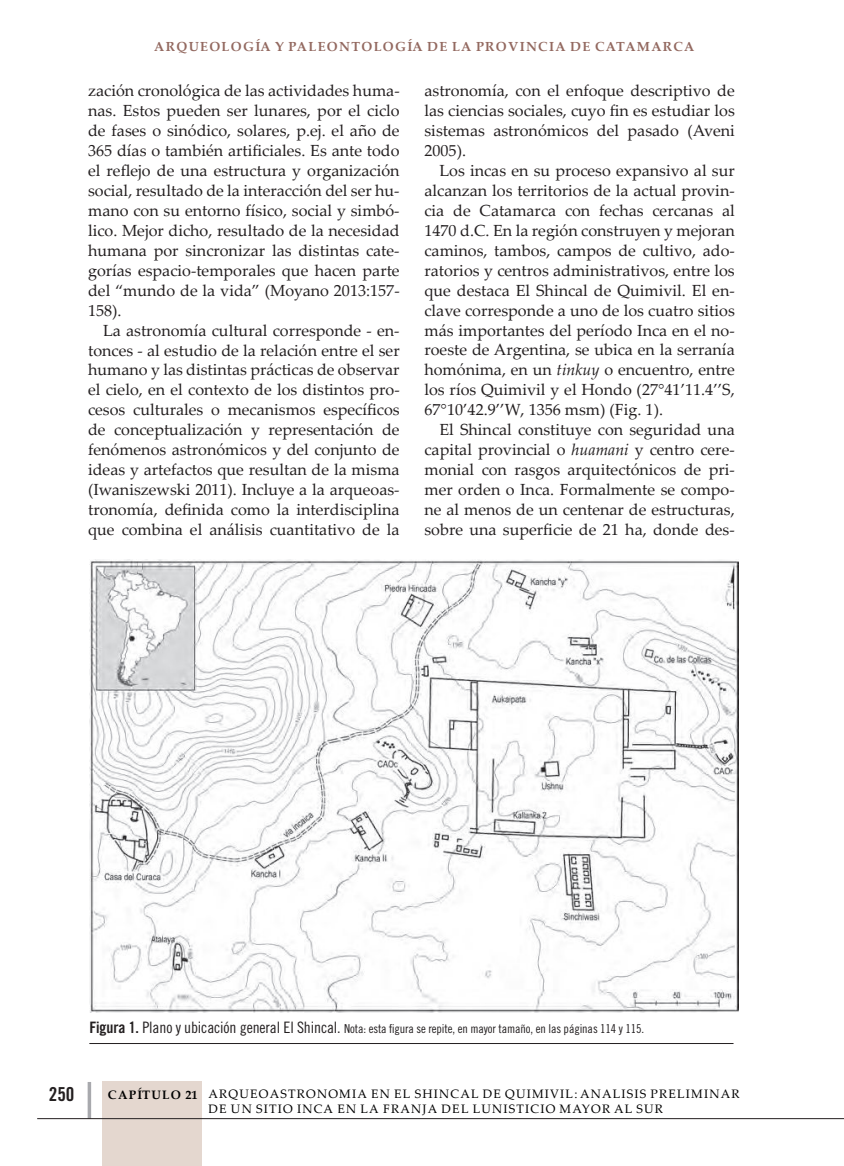
<style>
.page{position:relative;width:844px;height:1166px;background:#fff}
.page>*{position:absolute;margin:0;border:0;box-sizing:border-box;transform-origin:0 0}
.t1{font:19.25px "Trade Gothic Bold Cond Twenty";color:#231f20}
.t2{font:16.1px/19.9px "Palatino Linotype";color:#231f20;text-align:justify}
.t3{font:700 13.12px "Palatino Linotype";letter-spacing:.1em;color:#936960}
.t4{font:12.25px/14.7px "Palatino Linotype";letter-spacing:.1em;color:#000}
.t5{font:12.25px "Trade Gothic Cond Eighteen";letter-spacing:-.01em;color:#231f20}
.t6{font:700 12.25px "Palatino Linotype";letter-spacing:.05em;color:#000}
.s1{font-style:italic}
.s2{font-family:"Trade Gothic Bold Cond Twenty";font-size:15.75px}
.s3{font-size:15.75px}
</style>
<div class="page">
<div style="left:102px;top:1082px;width:99px;height:84px;background:#e4d7cf"></div>
<hr style="left:88px;top:1082px;width:3px;height:36px;background:#a8a9ad">
<hr style="left:37px;top:1118px;width:806px;height:1px;background:#231f20">
<img style="left:89px;top:559px;width:649px;height:454px">
<hr style="left:89px;top:1043px;width:644px;height:1px;background:#231f20">
<p class="t3" style="left:154px;top:38px;width:538px">ARQUEOLOGÍA Y PALEONTOLOGÍA DE LA PROVINCIA DE CATAMARCA</p>
<p class="t2" style="left:88px;top:80px;width:313px">zación cronológica de las actividades huma&shy;nas. Estos pueden ser lunares, por el ciclo de fases o sinódico, solares, p.ej. el año de 365 días o también artificiales. Es ante todo el reflejo de una estructura y organización social, resultado de la interacción del ser hu&shy;mano con su entorno físico, social y simbó&shy;lico. Mejor dicho, resultado de la necesidad humana por sincronizar las distintas cate&shy;gorías espacio-temporales que hacen parte del “mundo de la vida” (Moyano 2013:157- 158).</p>
<p class="t2" style="left:88px;top:319px;width:313px;text-indent:15px">La astronomía cultural corresponde - en&shy;tonces - al estudio de la relación entre el ser humano y las distintas prácticas de observar el cielo, en el contexto de los distintos pro&shy;cesos culturales o mecanismos específicos de conceptualización y representación de fenómenos astronómicos y del conjunto de ideas y artefactos que resultan de la misma (Iwaniszewski 2011). Incluye a la arqueoas&shy;tronomía, definida como la interdisciplina que combina el análisis cuantitativo de la</p>
<p class="t2" style="left:424px;top:80px;width:312px">astronomía, con el enfoque descriptivo de las ciencias sociales, cuyo fin es estudiar los sistemas astronómicos del pasado (Aveni 2005).</p>
<p class="t2" style="left:424px;top:160px;width:312px;text-indent:15px">Los incas en su proceso expansivo al sur alcanzan los territorios de la actual provin&shy;cia de Catamarca con fechas cercanas al 1470 d.C. En la región construyen y mejoran caminos, tambos, campos de cultivo, ado&shy;ratorios y centros administrativos, entre los que destaca El Shincal de Quimivil. El en&shy;clave corresponde a uno de los cuatro sitios más importantes del período Inca en el no&shy;roeste de Argentina, se ubica en la serranía homónima, en un <span class="s1">tinkuy</span> o encuentro, entre los ríos Quimivil y el Hondo (27°41’11.4’’S, 67°10’42.9’’W, 1356 msm) (Fig. 1).</p>
<p class="t2" style="left:424px;top:419px;width:312px;text-indent:15px">El Shincal constituye con seguridad una capital provincial o <span class="s1">huamani</span> y centro cere&shy;monial con rasgos arquitectónicos de pri&shy;mer orden o Inca. Formalmente se compo&shy;ne al menos de un centenar de estructuras, sobre una superficie de 21 ha, donde des-</p>
<p class="t5" style="left:89px;top:1022px;width:556px"><span class="s2">Figura 1.</span> <span class="s3">Plano y ubicación general El Shincal.</span> Nota: esta figura se repite, en mayor tamaño, en las páginas 114 y 115.</p>
<p class="t1" style="left:49px;top:1082px;width:27px">250</p>
<p class="t6" style="left:108px;top:1086px;width:45px">CAPÍTULO</p>
<p class="t6" style="left:185px;top:1086px;width:14px">21</p>
<p class="t4" style="left:208px;top:1086px;width:532px">ARQUEOASTRONOMIA EN EL SHINCAL DE QUIMIVIL: ANALISIS PRELIMINAR<br>DE UN SITIO INCA EN LA FRANJA DEL LUNISTICIO MAYOR AL SUR</p>
</div>
